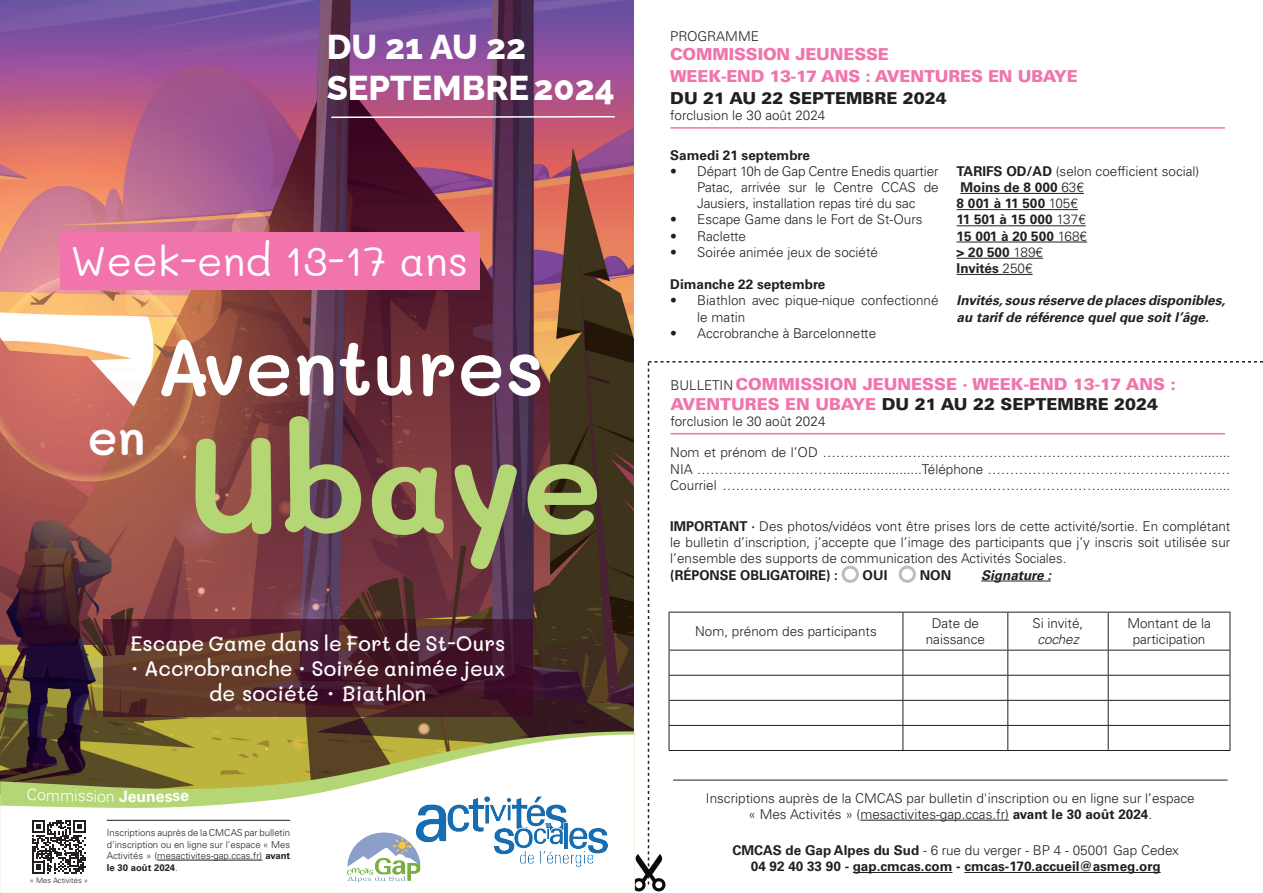
<style>
.page{position:relative;width:1263px;height:893px;background:#fff}
.page>*{position:absolute;margin:0;border:0;box-sizing:border-box;transform-origin:0 0}
.t1{font:700 134.7px "Mali";color:#b5d675}
.t2{font:600 78.75px "Mali";color:#fff}
.t3{font:600 49.5px "Mali";color:#fff}
.t4{font:41.25px "Mali";color:#fff}
.t5{font:800 34.5px/41.4px "Raleway";color:#fff}
.t6{font:500 21px/25.2px "Mali";color:#fff;text-align:center}
.t7{font:900 16.5px/21.6px "Univers LT Std";color:#f174ad}
.t8{font:900 16.5px "Univers LT Std";color:#231f20}
.t9{font:300 15.9px "Univers LT Std";color:#fff}
.t10{font:700 15.9px "Univers LT Std";color:#fff}
.t11{font:300 13.5px/16.2px "Univers LT Std";color:#231f20;text-align:center}
.t12{font:700 13.5px/16.2px "Univers LT Std";color:#231f20;text-align:center}
.t13{font:italic 700 13.5px/16.2px "Univers LT Std";color:#231f20}
.t14{font:italic 300 13.5px "Univers LT Std";color:#231f20}
.t15{font:300 9.6px/11.4px "Univers LT Std";color:#231f20;text-align:justify}
.t16{font:300 7.5px "Univers LT Std";color:#231f20}
.s1{font-weight:700}
.s2{font-weight:300}
.s3{color:#231f20}
</style>
<div class="page">
<img style="left:0;top:0;width:634px;height:731px">
<svg style="left:103px;top:619px;width:429px;height:97px;background:#51252b"></svg>
<hr style="left:670px;top:127px;width:555px;height:2px;background:#f174ad">
<hr style="left:960px;top:193px;width:124px;height:1px;background:#231f20">
<hr style="left:957px;top:209px;width:121px;height:1px;background:#231f20">
<hr style="left:957px;top:225px;width:129px;height:1px;background:#231f20">
<hr style="left:957px;top:242px;width:130px;height:1px;background:#231f20">
<hr style="left:957px;top:258px;width:86px;height:1px;background:#231f20">
<hr style="left:957px;top:274px;width:76px;height:1px;background:#231f20">
<svg style="left:632px;top:361px;width:631px;height:530px"></svg>
<hr style="left:670px;top:433px;width:555px;height:1px;background:#f174ad">
<div style="left:60px;top:232px;width:420px;height:58px;background:#f174ad"></div>
<svg style="left:330px;top:115px;width:286px;height:4px"></svg>
<svg style="left:0;top:734px;width:635px;height:159px"></svg>
<hr style="left:157px;top:860px;width:105px;height:1px;background:#231f20">
<hr style="left:107px;top:820px;width:183px;height:1px;background:#231f20">
<svg style="left:32px;top:820px;width:54px;height:54px"></svg>
<img style="left:348px;top:796px;width:260px;height:86px">
<svg style="left:147px;top:792px;width:42px;height:10px"></svg>
<h3 class="t5" style="left:327px;top:22px;width:289px">DU 21 AU 22<br>SEPTEMBRE 2024</h3>
<h3 class="t4" style="left:71px;top:238px;width:399px">Week-end 13-17 ans</h3>
<h3 class="t3" style="left:88px;top:409px;width:59px">en</h3>
<h2 class="t2" style="left:156px;top:322px;width:390px">Aventures</h2>
<h1 class="t1" style="left:186px;top:408px;width:418px">Ubaye</h1>
<h3 class="t6" style="left:130px;top:631px;width:377px">Escape Game dans le Fort de St-Ours · Accrobranche · Soirée animée jeux de société · Biathlon</h3>
<p class="t9" style="left:27px;top:785px;width:90px;rotate:1deg">Commission</p>
<p class="t10" style="left:119px;top:787px;width:29px">Jeu</p>
<p class="t15" style="left:107px;top:827px;width:185px">Inscriptions auprès de la CMCAS par bulletin d'inscription ou en ligne sur l’espace « Mes Activités » (mesactivites-gap.ccas.fr) <span class="s1">avant le 30 août 2024</span>.</p>
<p class="t16" style="left:30px;top:876px;width:60px">« Mes Activités »</p>
<p class="t11" style="left:670px;top:28px;width:90px">PROGRAMME</p>
<p class="t7" style="left:670px;top:44px;width:409px">COMMISSION JEUNESSE<br>WEEK-END 13-17 ANS : AVENTURES EN UBAYE</p>
<p class="t8" style="left:670px;top:87px;width:278px">DU 21 AU 22 SEPTEMBRE 2024</p>
<p class="t11" style="left:670px;top:107px;width:157px">forclusion le 30 août 2024</p>
<p class="t12" style="left:670px;top:147px;width:141px">Samedi 21 septembre</p>
<p class="t11" style="left:697px;top:163px;width:243px;text-align:justify;text-indent:-27px">• Départ 10h de Gap Centre Enedis quartier Patac, arrivée sur le Centre CCAS de Jausiers, installation repas tiré du sac</p>
<p class="t11" style="left:670px;top:212px;width:254px">• Escape Game dans le Fort de St-Ours</p>
<p class="t11" style="left:670px;top:228px;width:77px">• Raclette</p>
<p class="t11" style="left:670px;top:244px;width:209px">• Soirée animée jeux de société</p>
<p class="t12" style="left:670px;top:277px;width:157px">Dimanche 22 septembre</p>
<p class="t11" style="left:697px;top:293px;width:243px;text-align:left;text-indent:-27px">• Biathlon avec pique-nique confectionné le matin</p>
<p class="t11" style="left:670px;top:325px;width:207px">• Accrobranche à Barcelonnette</p>
<p class="t12" style="left:957px;top:163px;width:244px;text-align:left">TARIFS OD/AD <span class="s2">(selon coefficient social)<br></span>Moins de 8 000 <span class="s2">63€<br></span>8 001 à 11 500 <span class="s2">105€<br></span>11 501 à 15 000 <span class="s2">137€<br></span>15 001 à 20 500 <span class="s2">168€<br></span>&gt; 20 500 <span class="s2">189€<br></span>Invités <span class="s2">250€</span></p>
<p class="t13" style="left:957px;top:293px;width:270px">Invités, sous réserve de places disponibles, au tarif de référence quel que soit l’âge.</p>
<p class="t7" style="left:670px;top:374px;width:507px;line-height:19.8px;text-indent:65px">COMMISSION JEUNESSE · WEEK-END 13-17 ANS :<br>AVENTURES EN UBAYE <span class="s3">DU 21 AU 22 SEPTEMBRE 2024</span></p>
<p class="t11" style="left:670px;top:413px;width:157px">forclusion le 30 août 2024</p>
<p class="t11" style="left:670px;top:377px;width:64px">BULLETIN</p>
<p class="t11" style="left:670px;top:444px;width:562px;text-align:justify">Nom et prénom de l’OD …………………………………………………………………………........<br>NIA …………………………........................Téléphone ……………………………………………… Courriel ……………………………………………………………………………...............................</p>
<p class="t11" style="left:670px;top:518px;width:562px;text-align:justify"><span class="s1">IMPORTANT ·</span> Des photos/vidéos vont être prises lors de cette activité/sortie. En complétant le bulletin d’inscription, j’accepte que l’image des participants que j’y inscris soit utilisée sur l’ensemble des supports de communication des Activités Sociales.</p>
<p class="t12" style="left:670px;top:567px;width:169px">(RÉPONSE OBLIGATOIRE) :</p>
<p class="t12" style="left:863px;top:567px;width:26px">OUI</p>
<p class="t12" style="left:920px;top:567px;width:33px">NON</p>
<p class="t13" style="left:981px;top:567px;width:71px">Signature :</p>
<p class="t11" style="left:695px;top:623px;width:183px">Nom, prénom des participants</p>
<p class="t11" style="left:926px;top:615px;width:61px">Date de naissance</p>
<p class="t11" style="left:1033px;top:615px;width:52px">Si invité,</p>
<p class="t14" style="left:1037px;top:631px;width:43px">cochez</p>
<p class="t11" style="left:1127px;top:615px;width:85px">Montant de la participation</p>
<p class="t11" style="left:706px;top:790px;width:490px">Inscriptions auprès de la CMCAS par bulletin d'inscription ou en ligne sur l’espace « Mes Activités » (mesactivites-gap.ccas.fr) <span class="s1">avant le 30 août 2024</span>.</p>
<p class="t12" style="left:732px;top:842px;width:448px">CMCAS de Gap Alpes du Sud <span class="s2">- 6 rue du verger - BP 4 - 05001 Gap Cedex<br></span>04 92 40 33 90 - gap.cmcas.com - cmcas-170.accueil@asmeg.org</p>
</div>
